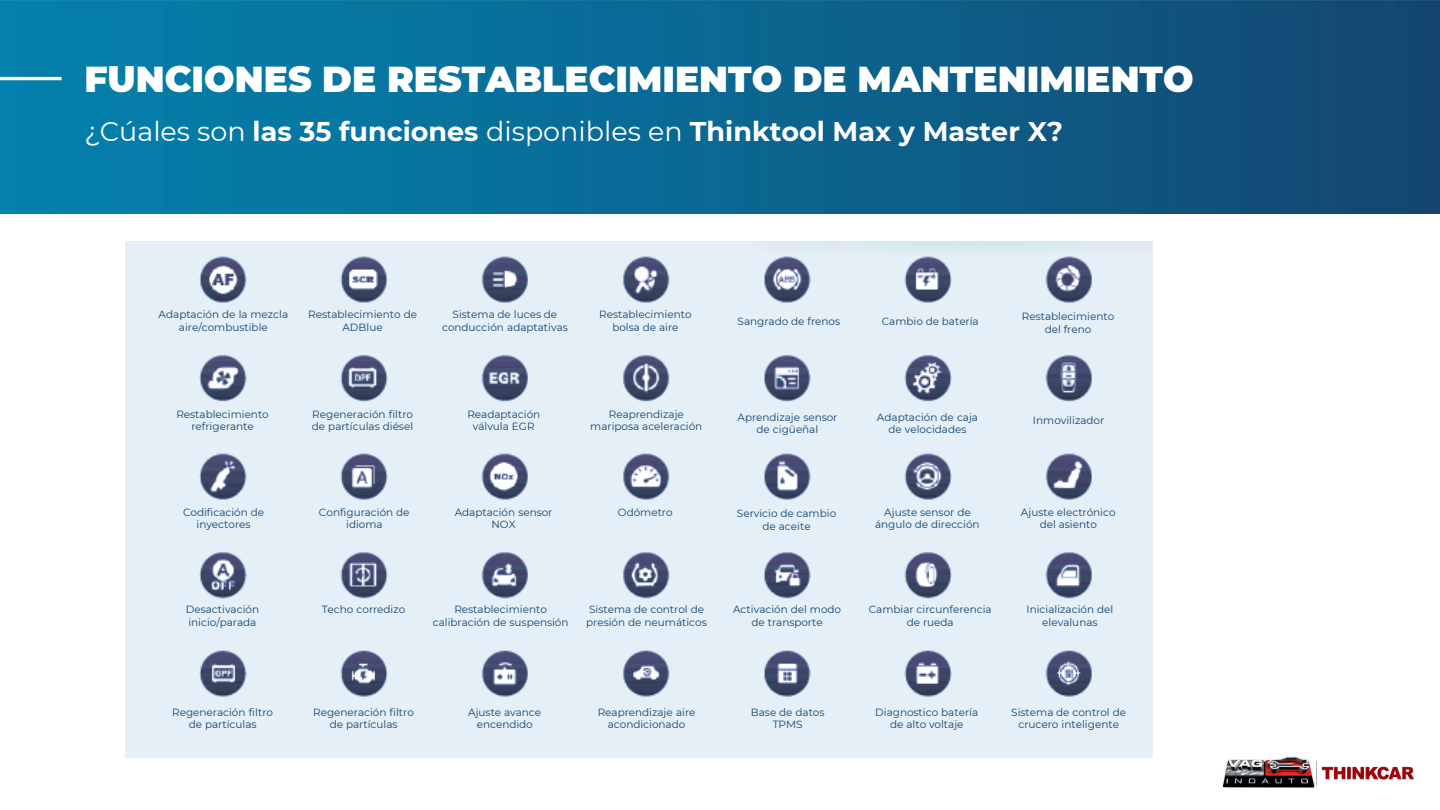
<style>
.page{position:relative;width:1440px;height:810px;background:#fff}
.page>*{position:absolute;margin:0;border:0;box-sizing:border-box;transform-origin:0 0}
.t1{font:900 36px "Montserrat";color:#fff}
.t2{font:700 27px "Montserrat";color:#fff}
.t3{font:10.5px/12.6px "Montserrat";color:#13446e;text-align:center}
.s1{font-weight:400}
</style>
<div class="page">
<img style="left:0;top:0;width:1440px;height:214px">
<hr style="left:0;top:77px;width:62px;height:3px;background:#fff">
<img style="left:1321px;top:766px;width:93px;height:14px">
<img style="left:125px;top:241px;width:1027px;height:516px">
<div style="left:125px;top:704px;width:1027px;height:43px;background:#e4eff7"></div>
<div style="left:125px;top:602px;width:1027px;height:31px;background:#e4eff7"></div>
<div style="left:125px;top:505px;width:1027px;height:31px;background:#e4eff7"></div>
<div style="left:125px;top:407px;width:1027px;height:31px;background:#e4eff7"></div>
<div style="left:125px;top:307px;width:1027px;height:31px;background:#e4eff7"></div>
<img style="left:1222px;top:756px;width:95px;height:32px">
<h1 class="t1" style="left:84px;top:53px;width:1111px">FUNCIONES DE RESTABLECIMIENTO DE MANTENIMIENTO</h1>
<h2 class="t2" style="left:84px;top:112px;width:980px"><span class="s1">¿Cúales son</span> las 35 funciones <span class="s1">disponibles en</span> Thinktool Max y Master X?</h2>
<p class="t3" style="left:599px;top:308px;width:94px">Restablecimiento bolsa de aire</p>
<p class="t3" style="left:159px;top:308px;width:131px">Adaptación de la mezcla aire/combustible</p>
<p class="t3" style="left:1022px;top:310px;width:94px">Restablecimiento del freno</p>
<p class="t3" style="left:442px;top:308px;width:127px">Sistema de luces de conducción adaptativas</p>
<p class="t3" style="left:308px;top:308px;width:110px">Restablecimiento de<br>ADBlue</p>
<p class="t3" style="left:738px;top:315px;width:104px">Sangrado de frenos</p>
<p class="t3" style="left:882px;top:315px;width:99px">Cambio de batería</p>
<p class="t3" style="left:176px;top:407px;width:94px">Restablecimiento refrigerante</p>
<p class="t3" style="left:312px;top:407px;width:103px;text-align:left">Regeneración filtro de partículas diésel</p>
<p class="t3" style="left:467px;top:407px;width:74px">Readaptación válvula EGR</p>
<p class="t3" style="left:590px;top:407px;width:114px">Reaprendizaje mariposa aceleración</p>
<p class="t3" style="left:738px;top:410px;width:101px">Aprendizaje sensor de cigüeñal</p>
<p class="t3" style="left:877px;top:410px;width:103px">Adaptación de caja de velocidades</p>
<p class="t3" style="left:1033px;top:414px;width:73px">Inmovilizador</p>
<p class="t3" style="left:183px;top:505px;width:83px">Codificación de inyectores</p>
<p class="t3" style="left:319px;top:505px;width:92px">Configuración de idioma</p>
<p class="t3" style="left:455px;top:505px;width:99px">Adaptación sensor<br>NOX</p>
<p class="t3" style="left:618px;top:505px;width:56px">Odómetro</p>
<p class="t3" style="left:737px;top:507px;width:101px">Servicio de cambio de aceite</p>
<p class="t3" style="left:875px;top:505px;width:106px">Ajuste sensor de ángulo de dirección</p>
<p class="t3" style="left:1021px;top:505px;width:96px">Ajuste electrónico del asiento</p>
<p class="t3" style="left:186px;top:603px;width:75px;text-align:left">Desactivación inicio/parada</p>
<p class="t3" style="left:322px;top:603px;width:85px">Techo corredizo</p>
<p class="t3" style="left:433px;top:603px;width:137px">Restablecimiento calibración de suspensión</p>
<p class="t3" style="left:586px;top:603px;width:122px;text-align:left">Sistema de control de presión de neumáticos</p>
<p class="t3" style="left:733px;top:603px;width:109px">Activación del modo de transporte</p>
<p class="t3" style="left:869px;top:603px;width:125px">Cambiar circunferencia de rueda</p>
<p class="t3" style="left:1026px;top:603px;width:88px">Inicialización del elevalunas</p>
<p class="t3" style="left:172px;top:705px;width:102px">Regeneración filtro de partículas</p>
<p class="t3" style="left:598px;top:705px;width:99px">Reaprendizaje aire acondicionado</p>
<p class="t3" style="left:875px;top:705px;width:104px">Diagnostico batería de alto voltaje</p>
<p class="t3" style="left:1011px;top:705px;width:116px">Sistema de control de crucero inteligente</p>
<p class="t3" style="left:313px;top:705px;width:102px">Regeneración filtro de partículas</p>
<p class="t3" style="left:468px;top:705px;width:75px">Ajuste avance encendido</p>
<p class="t3" style="left:751px;top:705px;width:75px">Base de datos<br>TPMS</p>
</div>
